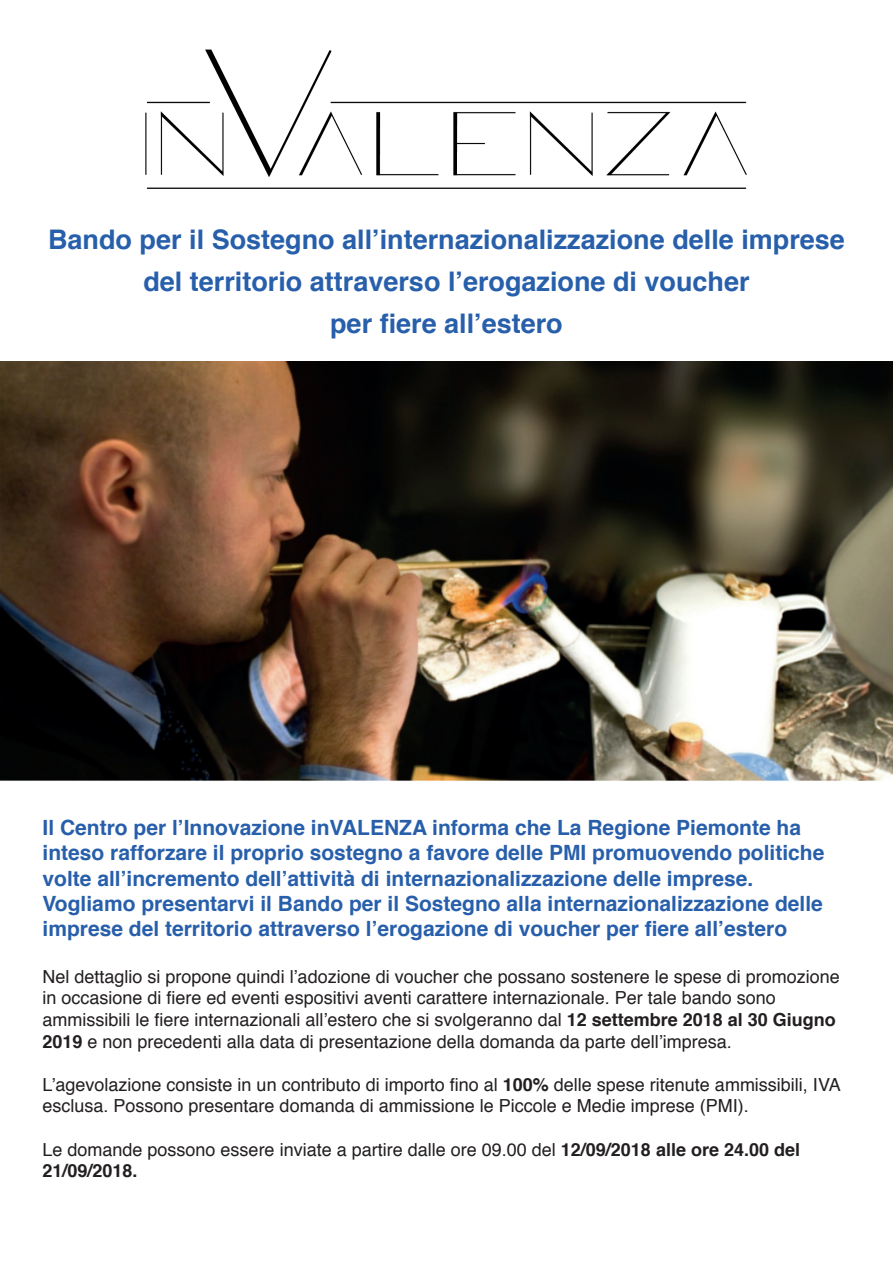
<style>
.page{position:relative;width:893px;height:1263px;background:#fff}
.page>*{position:absolute;margin:0;border:0;box-sizing:border-box;transform-origin:0 0}
.t1{font:700 27px/42px "Helvetica";color:#285fab;text-align:center}
.t2{font:700 21px/25.2px "Helvetica";color:#285fab}
.t3{font:18px/21.6px "Helvetica";color:#231f20}
.s1{font-weight:700}
</style>
<div class="page">
<img style="left:145px;top:49px;width:602px;height:140px">
<img style="left:0;top:361px;width:893px;height:420px">
<h1 class="t1" style="left:48px;top:219px;width:798px">Bando per il Sostegno all’internazionalizzazione delle imprese del territorio attraverso l’erogazione di voucher<br>per fiere all’estero</h1>
<p class="t2" style="left:43px;top:815px;width:783px">Il Centro per l’Innovazione inVALENZA informa che La Regione Piemonte ha inteso rafforzare il proprio sostegno a favore delle PMI promuovendo politiche volte all’incremento dell’attività di internazionalizzazione delle imprese.<br>Vogliamo presentarvi il Bando per il Sostegno alla internazionalizzazione delle imprese del territorio attraverso l’erogazione di voucher per fiere all’estero</p>
<p class="t3" style="left:43px;top:966px;width:799px">Nel dettaglio si propone quindi l’adozione di voucher che possano sostenere le spese di promozione in occasione di fiere ed eventi espositivi aventi carattere internazionale. Per tale bando sono ammissibili le fiere internazionali all’estero che si svolgeranno dal <span class="s1">12 settembre 2018 al 30 Giugno 2019</span> e non precedenti alla data di presentazione della domanda da parte dell’impresa.</p>
<p class="t3" style="left:43px;top:1074px;width:800px">L’agevolazione consiste in un contributo di importo fino al <span class="s1">100%</span> delle spese ritenute ammissibili, IVA esclusa. Possono presentare domanda di ammissione le Piccole e Medie imprese (PMI).</p>
<p class="t3" style="left:43px;top:1139px;width:759px">Le domande possono essere inviate a partire dalle ore 09.00 del <span class="s1">12/09/2018 alle ore 24.00 del<br>21/09/2018.</span></p>
</div>
